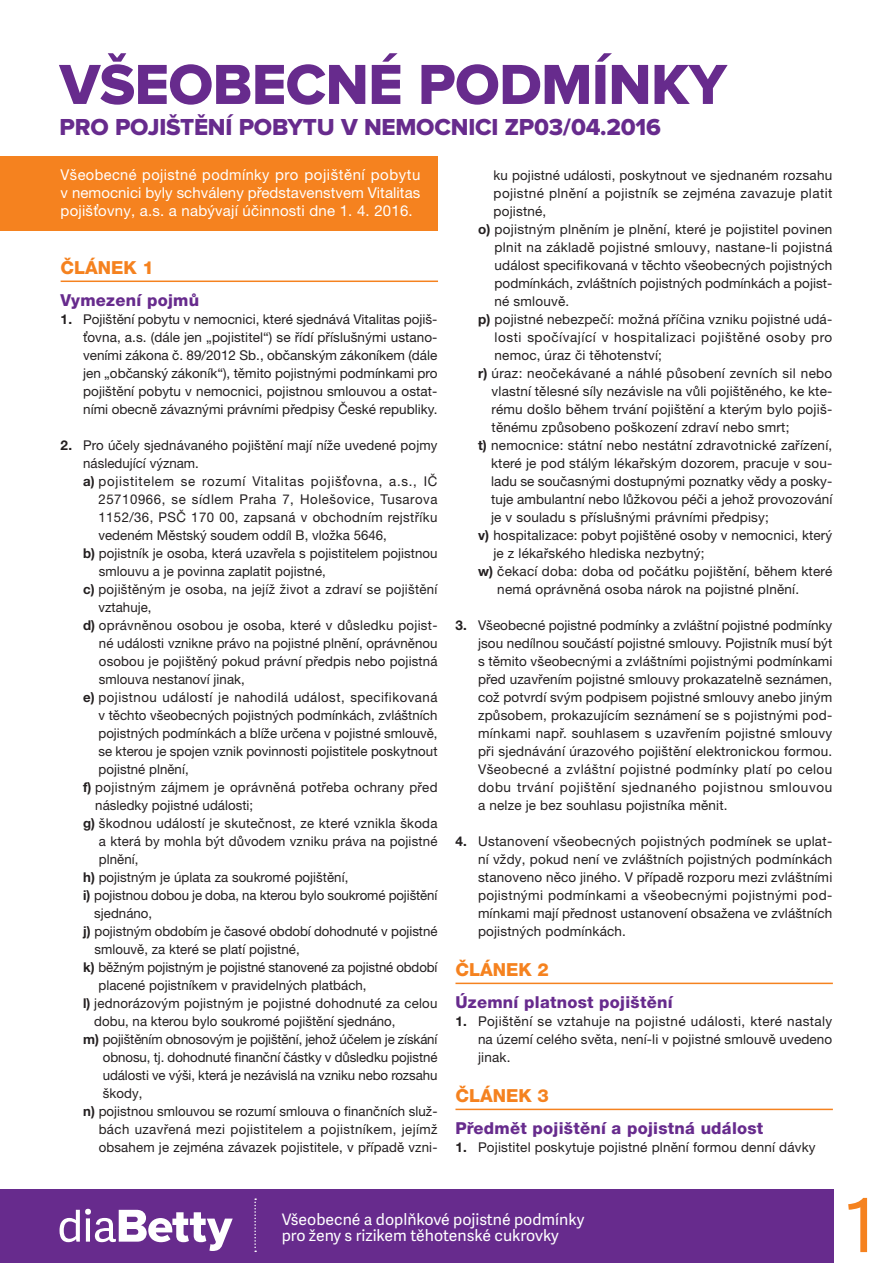
<style>
.page{position:relative;width:893px;height:1263px;background:#fff}
.page>*{position:absolute;margin:0;border:0;box-sizing:border-box;transform-origin:0 0}
.t1{font:74.85px "Adelle Sans";color:#f5821f}
.t2{font:58.5px "Proxima Nova Extrabld";letter-spacing:-.01em;color:#672b8d}
.t3{font:24px "Proxima Nova Extrabld";letter-spacing:-.01em;color:#672b8d}
.t4{font:800 18px "Helvetica Neue CE";color:#f5821f}
.t5{font:800 16.5px "Helvetica Neue CE";letter-spacing:.015em;color:#672b8d}
.t6{font:15.75px/16.2px "Adelle Sans";color:#fff}
.t7{font:15px/18px "Helvetica Neue CE";letter-spacing:.015em;color:#fff;text-align:justify}
.t8{font:13.5px/18px "Helvetica Neue CE";letter-spacing:.01em;color:#231f20;text-align:justify}
.t9{font:13.5px "Helvetica Neue CE";letter-spacing:.03em;color:#231f20}
.t10{font:13.5px "Helvetica Neue CE";letter-spacing:-.01em;color:#231f20}
.t11{font:13.5px "Helvetica Neue CE";letter-spacing:.04em;color:#231f20}
.t12{font:13.5px "Helvetica Neue CE";letter-spacing:.035em;color:#231f20}
.t13{font:13.5px "Helvetica Neue CE";letter-spacing:.055em;color:#231f20}
.s1{font-weight:700}
</style>
<div class="page">
<div style="left:0;top:1189px;width:833px;height:74px;background:#672b8d"></div>
<svg style="left:60px;top:1209px;width:173px;height:42px"></svg>
<svg style="left:254px;top:1198px;width:2px;height:54px"></svg>
<div style="left:0;top:156px;width:437px;height:75px;background:#f5821f"></div>
<hr style="left:61px;top:280px;width:377px;height:2px;background:#f5821f">
<hr style="left:455px;top:983px;width:378px;height:1px;background:#f5821f">
<hr style="left:455px;top:1109px;width:378px;height:1px;background:#f5821f">
<h2 class="t2" style="left:60px;top:62px;width:669px">VŠEOBECNÉ PODMÍNKY</h2>
<h3 class="t3" style="left:60px;top:118px;width:603px">PRO POJIŠTĚNÍ POBYTU V NEMOCNICI ZP03/04.2016</h3>
<p class="t7" style="left:61px;top:167px;width:361px">Všeobecné pojistné podmínky pro pojištění pobytu v nemocnici byly schváleny představenstvem Vitalitas pojišťovny, a.s. a nabývají účinnosti dne 1. 4. 2016.</p>
<h3 class="t4" style="left:61px;top:261px;width:95px">ČLÁNEK 1</h3>
<p class="t5" style="left:61px;top:294px;width:140px">Vymezení pojmů</p>
<p class="t8" style="left:83px;top:311px;width:356px;text-indent:-23px"><span class="s1">1.</span> Pojištění pobytu v nemocnici, které sjednává Vitalitas pojiš&shy;ťovna, a.s. (dále jen „pojistitel“) se řídí příslušnými ustano&shy;veními zákona č. 89/2012 Sb., občanským zákoníkem (dále jen „občanský zákoník“), těmito pojistnými podmínkami pro pojištění pobytu v nemocnici, pojistnou smlouvou a ostat&shy;ními obecně závaznými právními předpisy České republiky.</p>
<p class="t8" style="left:61px;top:437px;width:378px"><span class="s1">2.</span> Pro účely sjednávaného pojištění mají níže uvedené pojmy</p>
<p class="t8" style="left:83px;top:455px;width:117px">následující význam.</p>
<p class="t13" style="left:83px;top:476px;width:356px"><span class="s1">a)</span> pojistitelem se rozumí Vitalitas pojišťovna, a.s., IČ</p>
<p class="t11" style="left:98px;top:494px;width:340px">25710966, se sídlem Praha 7, Holešovice, Tusarova</p>
<p class="t9" style="left:98px;top:512px;width:340px">1152/36, PSČ 170 00, zapsaná v obchodním rejstříku</p>
<p class="t8" style="left:98px;top:527px;width:290px">vedeném Městský soudem oddíl B, vložka 5646,</p>
<p class="t8" style="left:83px;top:545px;width:356px"><span class="s1">b)</span> pojistník je osoba, která uzavřela s pojistitelem pojistnou</p>
<p class="t8" style="left:99px;top:563px;width:228px">smlouvu a je povinna zaplatit pojistné,</p>
<p class="t8" style="left:83px;top:581px;width:356px"><span class="s1">c)</span> pojištěným je osoba, na jejíž život a zdraví se pojištění</p>
<p class="t8" style="left:98px;top:599px;width:55px">vztahuje,</p>
<p class="t8" style="left:83px;top:617px;width:356px"><span class="s1">d)</span> oprávněnou osobou je osoba, které v důsledku pojist-</p>
<p class="t8" style="left:99px;top:635px;width:340px">né události vznikne právo na pojistné plnění, oprávněnou</p>
<p class="t8" style="left:99px;top:653px;width:340px">osobou je pojištěný pokud právní předpis nebo pojistná</p>
<p class="t8" style="left:99px;top:671px;width:147px">smlouva nestanoví jinak,</p>
<p class="t12" style="left:83px;top:692px;width:356px"><span class="s1">e)</span> pojistnou událostí je nahodilá událost, specifikovaná</p>
<p class="t8" style="left:98px;top:707px;width:340px">v těchto všeobecných pojistných podmínkách, zvláštních</p>
<p class="t8" style="left:98px;top:725px;width:340px">pojistných podmínkách a blíže určena v pojistné smlouvě,</p>
<p class="t8" style="left:98px;top:743px;width:340px">se kterou je spojen vznik povinnosti pojistitele poskytnout</p>
<p class="t8" style="left:98px;top:761px;width:92px">pojistné plnění,</p>
<p class="t9" style="left:83px;top:782px;width:356px"><span class="s1">f)</span> pojistným zájmem je oprávněná potřeba ochrany před</p>
<p class="t8" style="left:95px;top:797px;width:159px">následky pojistné události;</p>
<p class="t8" style="left:83px;top:815px;width:356px"><span class="s1">g)</span> škodnou událostí je skutečnost, ze které vznikla škoda</p>
<p class="t8" style="left:99px;top:833px;width:340px">a která by mohla být důvodem vzniku práva na pojistné</p>
<p class="t8" style="left:99px;top:851px;width:41px">plnění,</p>
<p class="t8" style="left:83px;top:869px;width:267px"><span class="s1">h)</span> pojistným je úplata za soukromé pojištění,</p>
<p class="t8" style="left:83px;top:887px;width:356px"><span class="s1">i)</span> pojistnou dobou je doba, na kterou bylo soukromé pojištění</p>
<p class="t8" style="left:94px;top:905px;width:59px">sjednáno,</p>
<p class="t8" style="left:83px;top:923px;width:356px"><span class="s1">j)</span> pojistným obdobím je časové období dohodnuté v pojistné</p>
<p class="t8" style="left:95px;top:941px;width:207px">smlouvě, za které se platí pojistné,</p>
<p class="t10" style="left:83px;top:962px;width:356px"><span class="s1">k)</span> běžným pojistným je pojistné stanovené za pojistné období</p>
<p class="t8" style="left:98px;top:977px;width:270px">placené pojistníkem v pravidelných platbách,</p>
<p class="t8" style="left:83px;top:995px;width:356px"><span class="s1">l)</span> jednorázovým pojistným je pojistné dohodnuté za celou</p>
<p class="t8" style="left:94px;top:1013px;width:303px">dobu, na kterou bylo soukromé pojištění sjednáno,</p>
<p class="t10" style="left:83px;top:1034px;width:356px"><span class="s1">m)</span> pojištěním obnosovým je pojištění, jehož účelem je získání</p>
<p class="t8" style="left:103px;top:1049px;width:336px">obnosu, tj. dohodnuté finanční částky v důsledku pojistné</p>
<p class="t8" style="left:103px;top:1067px;width:336px">události ve výši, která je nezávislá na vzniku nebo rozsahu</p>
<p class="t8" style="left:103px;top:1085px;width:41px">škody,</p>
<p class="t8" style="left:83px;top:1103px;width:356px"><span class="s1">n)</span> pojistnou smlouvou se rozumí smlouva o finančních služ-</p>
<p class="t9" style="left:99px;top:1124px;width:340px">bách uzavřená mezi pojistitelem a pojistníkem, jejímž</p>
<p class="t8" style="left:99px;top:1139px;width:340px">obsahem je zejména závazek pojistitele, v případě vzni-</p>
<p class="t8" style="left:494px;top:167px;width:340px">ku pojistné události, poskytnout ve sjednaném rozsahu</p>
<p class="t9" style="left:494px;top:188px;width:340px">pojistné plnění a pojistník se zejména zavazuje platit</p>
<p class="t8" style="left:494px;top:203px;width:54px">pojistné,</p>
<p class="t8" style="left:478px;top:221px;width:356px"><span class="s1">o)</span> pojistným plněním je plnění, které je pojistitel povinen</p>
<p class="t8" style="left:495px;top:239px;width:339px">plnit na základě pojistné smlouvy, nastane-li pojistná</p>
<p class="t8" style="left:495px;top:257px;width:339px">událost specifikovaná v těchto všeobecných pojistných</p>
<p class="t8" style="left:495px;top:275px;width:339px">podmínkách, zvláštních pojistných podmínkách a pojist-</p>
<p class="t8" style="left:495px;top:293px;width:76px">né smlouvě.</p>
<p class="t8" style="left:478px;top:311px;width:356px"><span class="s1">p)</span> pojistné nebezpečí: možná příčina vzniku pojistné udá-</p>
<p class="t11" style="left:495px;top:332px;width:339px">losti spočívající v hospitalizaci pojištěné osoby pro</p>
<p class="t8" style="left:495px;top:347px;width:169px">nemoc, úraz či těhotenství;</p>
<p class="t8" style="left:478px;top:365px;width:356px"><span class="s1">r)</span> úraz: neočekávané a náhlé působení zevních sil nebo</p>
<p class="t8" style="left:492px;top:383px;width:342px">vlastní tělesné síly nezávisle na vůli pojištěného, ke kte-</p>
<p class="t8" style="left:492px;top:401px;width:342px">rému došlo během trvání pojištění a kterým bylo pojiš-</p>
<p class="t8" style="left:492px;top:419px;width:299px">těnému způsobeno poškození zdraví nebo smrt;</p>
<p class="t8" style="left:478px;top:437px;width:356px"><span class="s1">t)</span> nemocnice: státní nebo nestátní zdravotnické zařízení,</p>
<p class="t8" style="left:491px;top:455px;width:343px">které je pod stálým lékařským dozorem, pracuje v sou-</p>
<p class="t8" style="left:491px;top:473px;width:343px">ladu se současnými dostupnými poznatky vědy a posky-</p>
<p class="t8" style="left:491px;top:491px;width:343px">tuje ambulantní nebo lůžkovou péči a jehož provozování</p>
<p class="t8" style="left:491px;top:509px;width:279px">je v souladu s příslušnými právními předpisy;</p>
<p class="t8" style="left:478px;top:527px;width:356px"><span class="s1">v)</span> hospitalizace: pobyt pojištěné osoby v nemocnici, který</p>
<p class="t8" style="left:493px;top:545px;width:213px">je z lékařského hlediska nezbytný;</p>
<p class="t8" style="left:478px;top:563px;width:356px"><span class="s1">w)</span> čekací doba: doba od počátku pojištění, během které</p>
<p class="t8" style="left:497px;top:581px;width:303px">nemá oprávněná osoba nárok na pojistné plnění.</p>
<p class="t8" style="left:478px;top:617px;width:356px;text-indent:-23px"><span class="s1">3.</span> Všeobecné pojistné podmínky a zvláštní pojistné podmínky jsou nedílnou součástí pojistné smlouvy. Pojistník musí být s těmito všeobecnými a zvláštními pojistnými podmínkami před uzavřením pojistné smlouvy prokazatelně seznámen, což potvrdí svým podpisem pojistné smlouvy anebo jiným způsobem, prokazujícím seznámení se s pojistnými pod&shy;mínkami např. souhlasem s uzavřením pojistné smlouvy při sjednávání úrazového pojištění elektronickou formou.<br>Všeobecné a zvláštní pojistné podmínky platí po celou dobu trvání pojištění sjednaného pojistnou smlouvou a nelze je bez souhlasu pojistníka měnit.</p>
<p class="t8" style="left:478px;top:833px;width:356px;text-indent:-23px"><span class="s1">4.</span> Ustanovení všeobecných pojistných podmínek se uplat&shy;ní vždy, pokud není ve zvláštních pojistných podmínkách stanoveno něco jiného. V případě rozporu mezi zvláštními pojistnými podmínkami a všeobecnými pojistnými pod&shy;mínkami mají přednost ustanovení obsažena ve zvláštních pojistných podmínkách.</p>
<h3 class="t4" style="left:455px;top:963px;width:95px">ČLÁNEK 2</h3>
<p class="t5" style="left:455px;top:996px;width:219px">Územní platnost pojištění</p>
<p class="t8" style="left:478px;top:1013px;width:356px;text-indent:-23px"><span class="s1">1.</span> Pojištění se vztahuje na pojistné události, které nastaly na území celého světa, není-li v pojistné smlouvě uvedeno jinak.</p>
<h3 class="t4" style="left:455px;top:1089px;width:95px">ČLÁNEK 3</h3>
<p class="t5" style="left:455px;top:1122px;width:309px">Předmět pojištění a pojistná událost</p>
<p class="t8" style="left:455px;top:1139px;width:362px"><span class="s1">1.</span> Pojistitel poskytuje pojistné plnění formou denní dávky</p>
<p class="t6" style="left:282px;top:1213px;width:304px">Všeobecné a doplňkové pojistné podmínky pro ženy s rizikem těhotenské cukrovky</p>
<h1 class="t1" style="left:845px;top:1198px;width:32px">1</h1>
</div>
